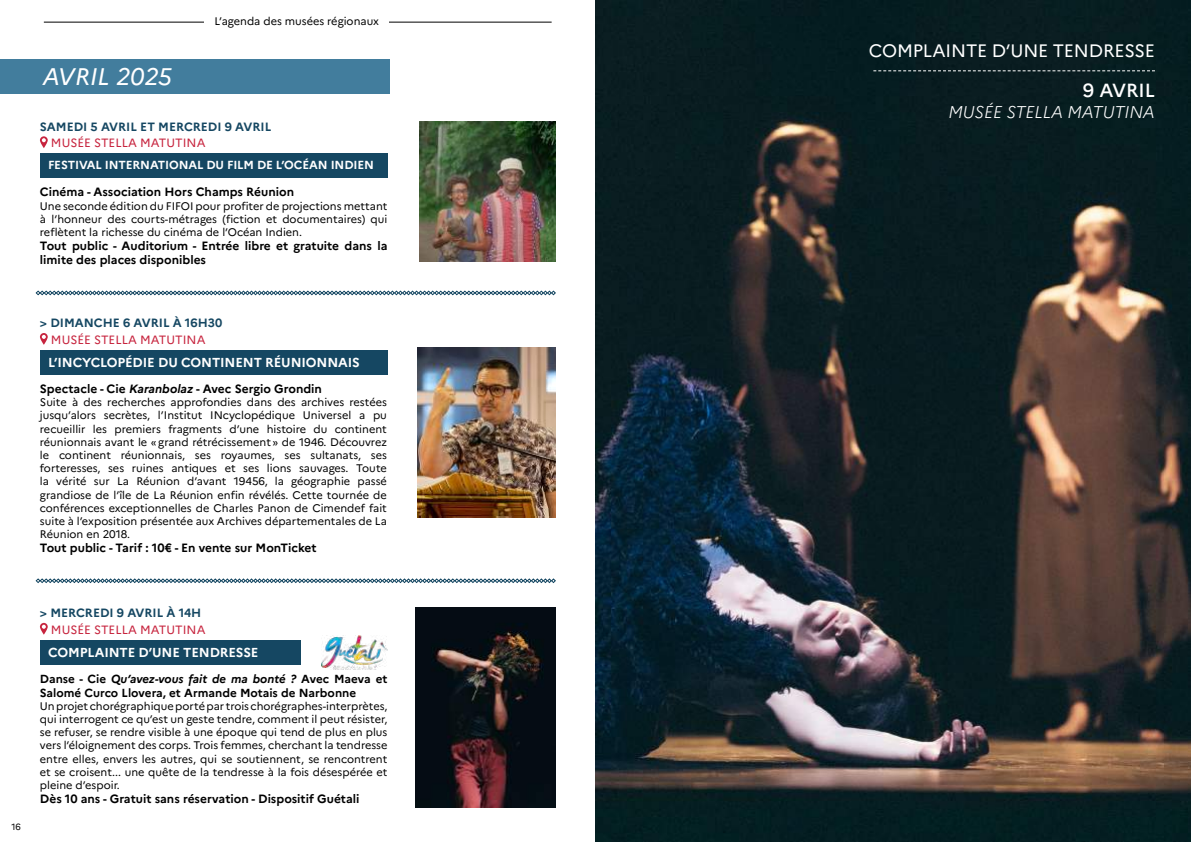
<style>
.page{position:relative;width:1191px;height:842px;background:#fff}
.page>*{position:absolute;margin:0;border:0;box-sizing:border-box;transform-origin:0 0}
.t1{font:italic 24px "Marianne";letter-spacing:-.01em;color:#fff}
.t2{font:500 19px "Marianne";color:#fff}
.t3{font:18px "Marianne";letter-spacing:-.01em;color:#fff}
.t4{font:italic 300 17px "Marianne";letter-spacing:-.01em;color:#fff}
.t5{font:700 13px "Marianne";letter-spacing:-.01em;color:#fff}
.t6{font:700 12px/14px "Marianne";color:#000}
.t7{font:700 12px "Marianne";color:#154762}
.t8{font:12px "Marianne";color:#c7243e}
.t9{font:700 11.7px/14px "Marianne";color:#000}
.t10{font:700 11.7px "Marianne";letter-spacing:-.01em;color:#fff}
.t11{font:11px/13.2px "Marianne";color:#000;text-align:justify}
.t12{font:9px "Marianne";color:#000}
.s1{font-style:italic}
</style>
<div class="page">
<hr style="left:44px;top:22px;width:507px;height:1px;background:#000">
<div style="left:205px;top:17px;width:184px;height:15px;background:#fff"></div>
<div style="left:40px;top:153px;width:347px;height:25px;background:#154762"></div>
<svg style="left:40px;top:136px;width:8px;height:12px"></svg>
<img style="left:420px;top:121px;width:135px;height:141px">
<div style="left:40px;top:350px;width:347px;height:24px;background:#154762"></div>
<svg style="left:40px;top:333px;width:8px;height:12px"></svg>
<img style="left:418px;top:348px;width:137px;height:169px">
<img style="left:415px;top:608px;width:140px;height:199px">
<div style="left:40px;top:640px;width:260px;height:24px;background:#154762"></div>
<svg style="left:40px;top:623px;width:8px;height:12px"></svg>
<img style="left:322px;top:635px;width:65px;height:35px">
<div style="left:0;top:60px;width:390px;height:34px;background:#427d9d"></div>
<svg style="left:36px;top:578px;width:520px;height:5px"></svg>
<svg style="left:36px;top:291px;width:520px;height:4px;background:#7391a1"></svg>
<img style="left:595px;top:0;width:596px;height:842px">
<svg style="left:873px;top:70px;width:282px;height:1px"></svg>
<h1 class="t1" style="left:43px;top:58px;width:131px">AVRIL 2025</h1>
<p class="t11" style="left:214px;top:13px;width:166px">L’agenda des musées régionaux</p>
<p class="t7" style="left:40px;top:118px;width:233px">SAMEDI 5 AVRIL ET MERCREDI 9 AVRIL</p>
<p class="t8" style="left:51px;top:134px;width:156px">MUSÉE STELLA MATUTINA</p>
<p class="t10" style="left:48px;top:156px;width:327px">FESTIVAL INTERNATIONAL DU FILM DE L’OCÉAN INDIEN</p>
<p class="t6" style="left:40px;top:184px;width:256px">Cinéma - Association Hors Champs Réunion</p>
<p class="t11" style="left:40px;top:198px;width:349px">Une seconde édition du FIFOI pour profiter de projections mettant à l’honneur des courts-métrages (fiction et documentaires) qui reflètent la richesse du cinéma de l’Océan Indien.</p>
<p class="t6" style="left:40px;top:238px;width:349px">Tout public - Auditorium - Entrée libre et gratuite dans la limite des places disponibles</p>
<p class="t7" style="left:40px;top:313px;width:184px">&gt; DIMANCHE 6 AVRIL À 16H30</p>
<p class="t8" style="left:51px;top:330px;width:156px">MUSÉE STELLA MATUTINA</p>
<p class="t5" style="left:48px;top:352px;width:313px">L’INCYCLOPÉDIE DU CONTINENT RÉUNIONNAIS</p>
<p class="t6" style="left:40px;top:381px;width:284px">Spectacle - Cie <span class="s1">Karanbolaz</span> - Avec Sergio Grondin</p>
<p class="t11" style="left:40px;top:395px;width:348px">Suite à des recherches approfondies dans des archives restées jusqu’alors secrètes, l’Institut INcyclopédique Universel a pu recueillir les premiers fragments d’une histoire du continent réunionnais avant le « grand rétrécissement » de 1946. Découvrez le continent réunionnais, ses royaumes, ses sultanats, ses forteresses, ses ruines antiques et ses lions sauvages. Toute la vérité sur La Réunion d’avant 19456, la géographie passé grandiose de l’île de La Réunion enfin révélés. Cette tournée de conférences exceptionnelles de Charles Panon de Cimendef fait suite à l’exposition présentée aux Archives départementales de La Réunion en 2018.</p>
<p class="t6" style="left:40px;top:540px;width:278px">Tout public - Tarif : 10€ - En vente sur MonTicket</p>
<p class="t12" style="left:11px;top:820px;width:11px">16</p>
<p class="t7" style="left:40px;top:603px;width:163px">&gt; MERCREDI 9 AVRIL À 14H</p>
<p class="t8" style="left:51px;top:620px;width:156px">MUSÉE STELLA MATUTINA</p>
<p class="t5" style="left:48px;top:642px;width:212px">COMPLAINTE D’UNE TENDRESSE</p>
<p class="t9" style="left:40px;top:670px;width:349px">Danse - Cie <span class="s1">Qu’avez-vous fait de ma bonté ?</span> Avec Maeva et<br>Salomé Curco Llovera, et Armande Motais de Narbonne</p>
<p class="t11" style="left:40px;top:698px;width:349px">Un projet chorégraphique porté par trois chorégraphes-interprètes, qui interrogent ce qu’est un geste tendre, comment il peut résister, se refuser, se rendre visible à une époque qui tend de plus en plus vers l’éloignement des corps. Trois femmes, cherchant la tendresse entre elles, envers les autres, qui se soutiennent, se rencontrent et se croisent... une quête de la tendresse à la fois désespérée et pleine d’espoir.</p>
<p class="t6" style="left:40px;top:791px;width:321px">Dès 10 ans - Gratuit sans réservation - Dispositif Guétali</p>
<h3 class="t3" style="left:869px;top:37px;width:287px">COMPLAINTE D’UNE TENDRESSE</h3>
<h2 class="t2" style="left:1082px;top:76px;width:74px">9 AVRIL</h2>
<h3 class="t4" style="left:948px;top:98px;width:208px">MUSÉE STELLA MATUTINA</h3>
</div>
